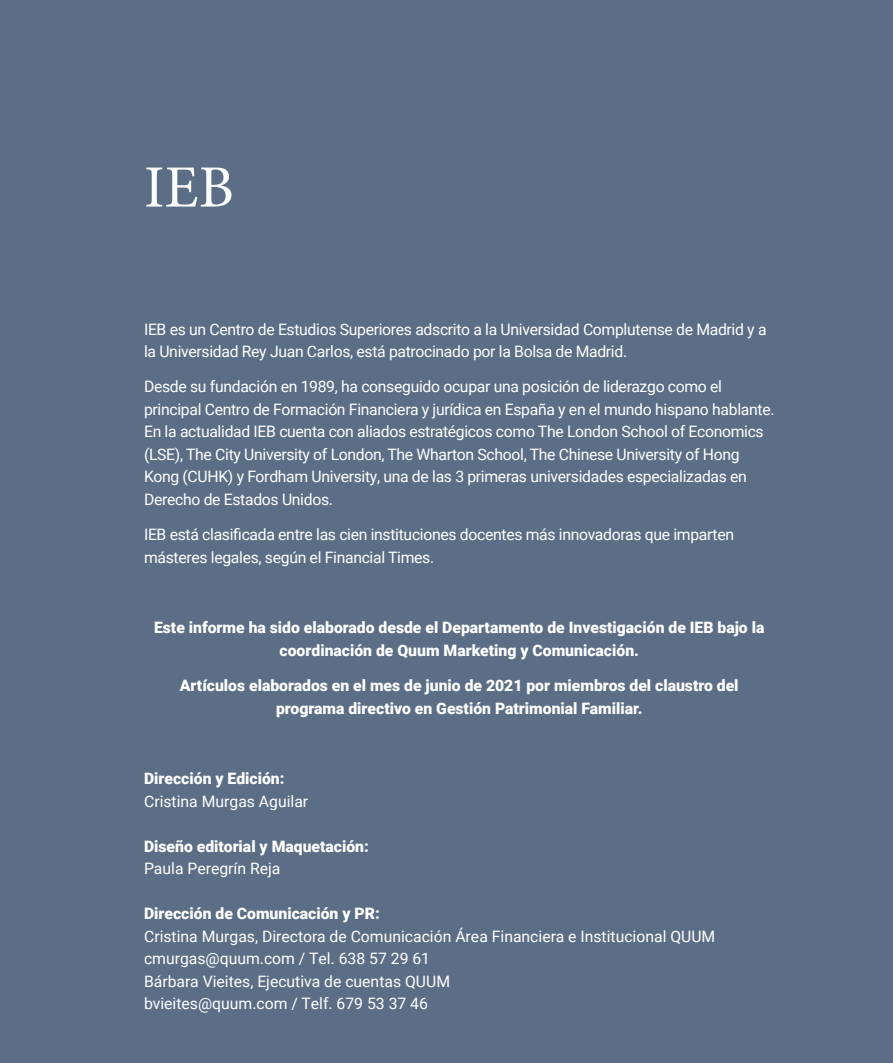
<style>
.page{position:relative;width:893px;height:1063px;background:#5b6e86}
.page>*{position:absolute;margin:0;border:0;box-sizing:border-box;transform-origin:0 0}
.t1{font:60px "Minion Pro";color:#fcfeff}
.t2{font:15.75px/22.5px "Roboto";letter-spacing:-.02em;color:#fff}
.t3{font:900 15.75px/22.5px "Roboto";color:#fff;text-align:center}
.t4{font:15.75px/22.5px "Roboto";color:#fff}
</style>
<div class="page">
<h1 class="t1" style="left:144px;top:147px;width:91px">IEB</h1>
<p class="t2" style="left:144px;top:317px;width:624px">IEB es un Centro de Estudios Superiores adscrito a la Universidad Complutense de Madrid y a la Universidad Rey Juan Carlos, está patrocinado por la Bolsa de Madrid.</p>
<p class="t2" style="left:144px;top:375px;width:632px">Desde su fundación en 1989, ha conseguido ocupar una posición de liderazgo como el principal Centro de Formación Financiera y jurídica en España y en el mundo hispano hablante.<br>En la actualidad IEB cuenta con aliados estratégicos como The London School of Economics (LSE), The City University of London, The Wharton School, The Chinese University of Hong Kong (CUHK) y Fordham University, una de las 3 primeras universidades especializadas en Derecho de Estados Unidos.</p>
<p class="t2" style="left:144px;top:523px;width:592px">IEB está clasificada entre las cien instituciones docentes más innovadoras que imparten másteres legales, según el Financial Times.</p>
<p class="t3" style="left:154px;top:616px;width:612px">Este informe ha sido elaborado desde el Departamento de Investigación de IEB bajo la coordinación de Quum Marketing y Comunicación.</p>
<p class="t3" style="left:180px;top:674px;width:560px">Artículos elaborados en el mes de junio de 2021 por miembros del claustro del programa directivo en Gestión Patrimonial Familiar.</p>
<p class="t3" style="left:144px;top:767px;width:142px">Dirección y Edición:</p>
<p class="t4" style="left:144px;top:789px;width:166px">Cristina Murgas Aguilar</p>
<p class="t3" style="left:144px;top:834px;width:226px">Diseño editorial y Maquetación:</p>
<p class="t4" style="left:144px;top:857px;width:138px">Paula Peregrín Reja</p>
<p class="t3" style="left:144px;top:902px;width:237px">Dirección de Comunicación y PR:</p>
<p class="t4" style="left:144px;top:924px;width:573px">Cristina Murgas, Directora de Comunicación Área Financiera e Institucional QUUM cmurgas@quum.com / Tel. 638 57 29 61<br>Bárbara Vieites, Ejecutiva de cuentas QUUM<br>bvieites@quum.com / Telf. 679 53 37 46</p>
</div>
